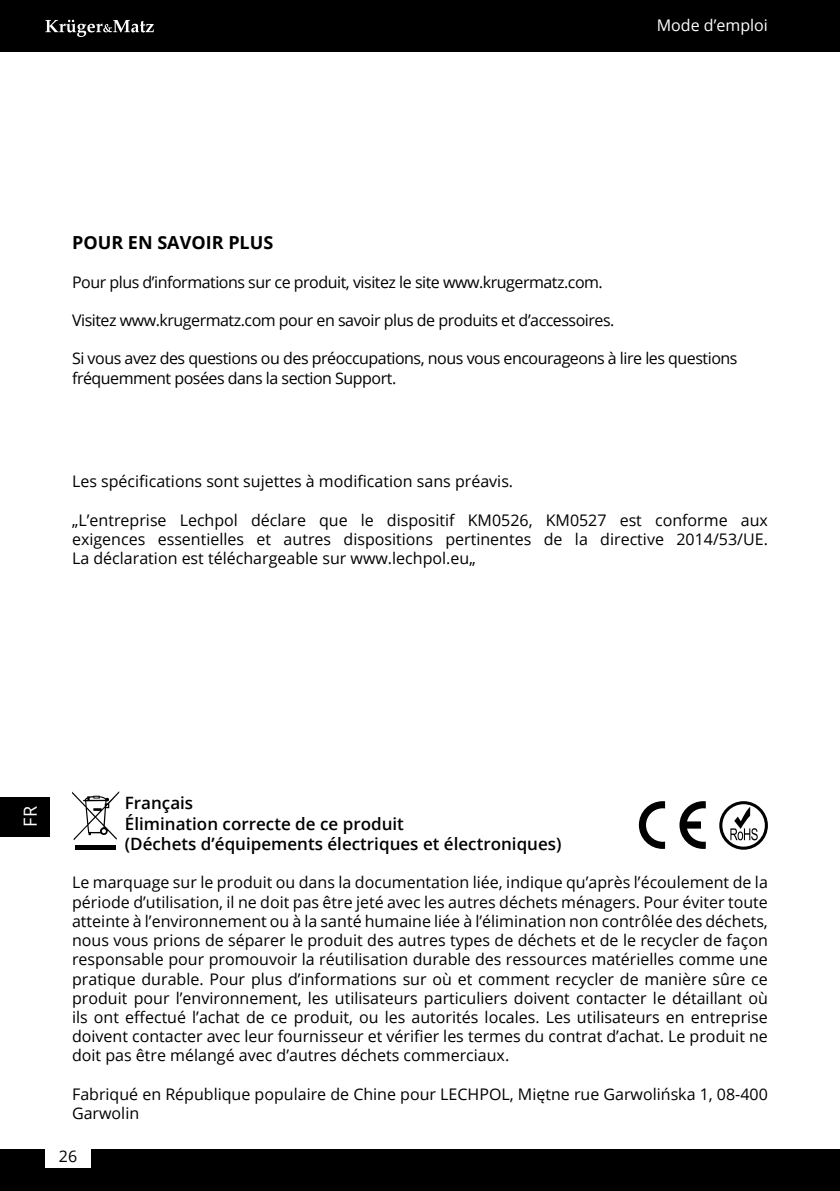
<style>
.page{position:relative;width:840px;height:1191px;background:#fff}
.page>*{position:absolute;margin:0;border:0;box-sizing:border-box;transform-origin:0 0}
.t1{font:700 18px "Open Sans";color:#000}
.t2{font:18px "Open Sans";color:#fff}
.t3{font:600 17px/20.4px "Open Sans";color:#000}
.t4{font:16px/19.2px "Open Sans";letter-spacing:-.03em;color:#000;text-align:justify}
.t5{font:16px/19.2px "Open Sans";color:#000}
.t6{font:16px "Open Sans";color:#fff}
</style>
<div class="page">
<div style="left:0;top:1149px;width:839px;height:42px;background:#000"></div>
<div style="left:0;top:0;width:839px;height:51px;background:#000"></div>
<svg style="left:45px;top:20px;width:109px;height:17px"></svg>
<div style="left:45px;top:1144px;width:46px;height:24px;background:#fff"></div>
<div style="left:0;top:796px;width:49px;height:40px;background:#000"></div>
<svg style="left:719px;top:801px;width:48px;height:48px"></svg>
<svg style="left:638px;top:801px;width:26px;height:48px"></svg>
<svg style="left:679px;top:801px;width:26px;height:48px"></svg>
<svg style="left:72px;top:791px;width:47px;height:49px"></svg>
<hr style="left:75px;top:845px;width:41px;height:4px;background:#000">
<p class="t6" style="left:656px;top:14px;width:113px">Mode d’emploi</p>
<p class="t1" style="left:72px;top:230px;width:203px">POUR EN SAVOIR PLUS</p>
<p class="t4" style="left:72px;top:272px;width:532px">Pour plus d’informations sur ce produit, visitez le site www.krugermatz.com.</p>
<p class="t4" style="left:72px;top:310px;width:543px">Visitez www.krugermatz.com pour en savoir plus de produits et d’accessoires.</p>
<p class="t4" style="left:72px;top:348px;width:666px">Si vous avez des questions ou des préoccupations, nous vous encourageons à lire les questions fréquemment posées dans la section Support.</p>
<p class="t5" style="left:72px;top:471px;width:442px">Les spécifications sont sujettes à modification sans préavis.</p>
<p class="t4" style="left:72px;top:510px;width:697px">„L’entreprise Lechpol déclare que le dispositif KM0526, KM0527 est conforme aux exigences essentielles et autres dispositions pertinentes de la directive 2014/53/UE.<br>La déclaration est téléchargeable sur www.lechpol.eu„</p>
<p class="t2" style="left:18px;top:826px;width:22px;rotate:-90deg">FR</p>
<p class="t3" style="left:125px;top:792px;width:438px">Français<br>Élimination correcte de ce produit<br>(Déchets d’équipements électriques et électroniques)</p>
<p class="t4" style="left:72px;top:872px;width:697px">Le marquage sur le produit ou dans la documentation liée, indique qu’après l’écoulement de la période d’utilisation, il ne doit pas être jeté avec les autres déchets ménagers. Pour éviter toute atteinte à l’environnement ou à la santé humaine liée à l’élimination non contrôlée des déchets, nous vous prions de séparer le produit des autres types de déchets et de le recycler de façon responsable pour promouvoir la réutilisation durable des ressources matérielles comme une pratique durable. Pour plus d’informations sur où et comment recycler de manière sûre ce produit pour l’environnement, les utilisateurs particuliers doivent contacter le détaillant où ils ont effectué l’achat de ce produit, ou les autorités locales. Les utilisateurs en entreprise doivent contacter avec leur fournisseur et vérifier les termes du contrat d’achat. Le produit ne doit pas être mélangé avec d’autres déchets commerciaux.</p>
<p class="t5" style="left:72px;top:1084px;width:697px">Fabriqué en République populaire de Chine pour LECHPOL, Miętne rue Garwolińska 1, 08-400<br>Garwolin</p>
<p class="t4" style="left:59px;top:1146px;width:20px">26</p>
</div>
